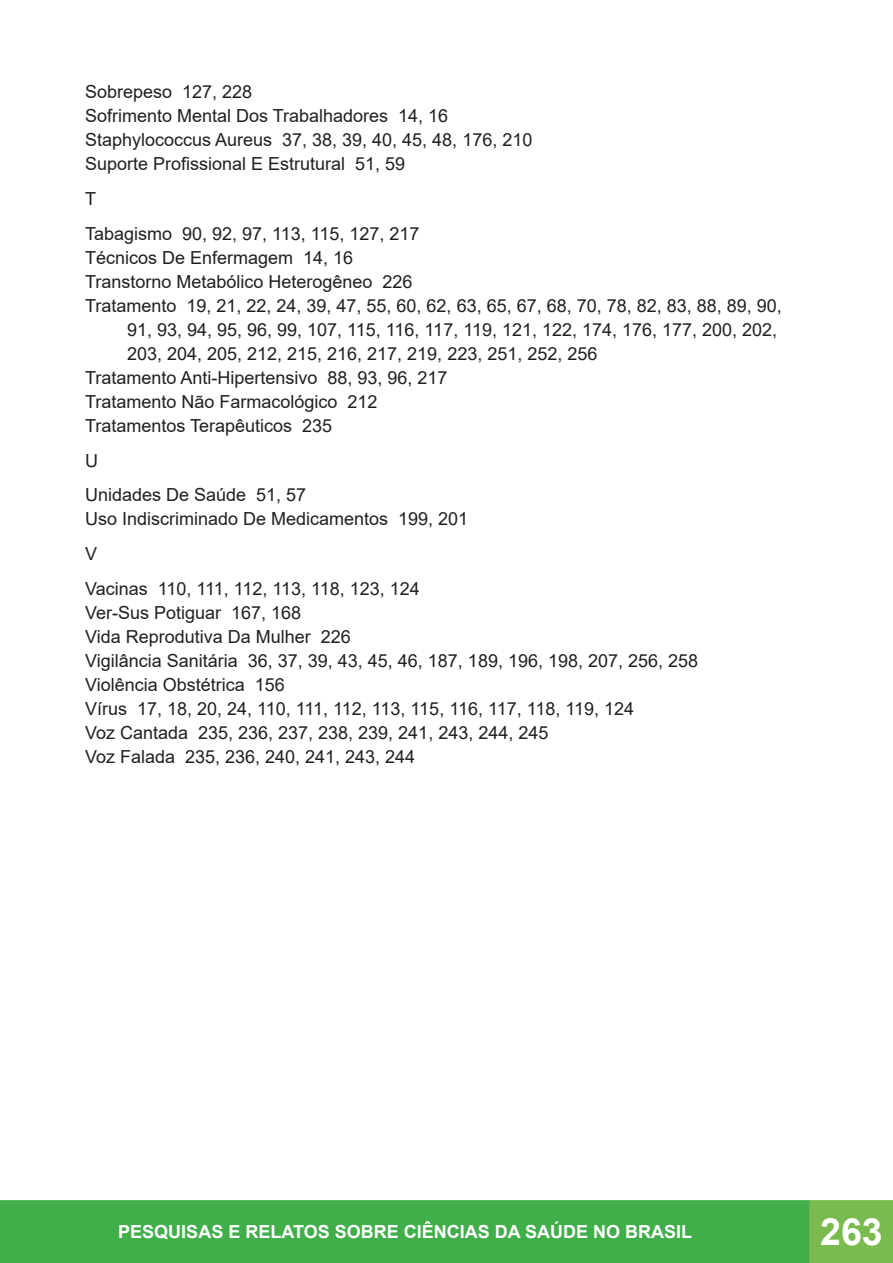
<style>
.page{position:relative;width:893px;height:1263px;background:#fff}
.page>*{position:absolute;margin:0;border:0;box-sizing:border-box;transform-origin:0 0}
.t1{font:700 37.5px "Arial";color:#fff}
.t2{font:18px/24px "Arial";color:#231f20}
.t3{font:700 18px "Arial";color:#fff}
</style>
<div class="page">
<div style="left:0;top:1201px;width:810px;height:61px;background:#40ae49"></div>
<div style="left:0;top:1200px;width:811px;height:63px;border:2px solid #40ae49"></div>
<div style="left:810px;top:1201px;width:83px;height:61px;background:#7aba4f"></div>
<div style="left:809px;top:1200px;width:84px;height:63px;border:2px solid #7aba4f"></div>
<p class="t2" style="left:85px;top:80px;width:169px">Sobrepeso 127, 228</p>
<p class="t2" style="left:85px;top:104px;width:365px">Sofrimento Mental Dos Trabalhadores 14, 16</p>
<p class="t2" style="left:85px;top:128px;width:449px">Staphylococcus Aureus 37, 38, 39, 40, 45, 48, 176, 210</p>
<p class="t2" style="left:85px;top:152px;width:322px">Suporte Profissional E Estrutural 51, 59</p>
<p class="t2" style="left:85px;top:187px;width:12px">T</p>
<p class="t2" style="left:85px;top:221px;width:336px">Tabagismo 90, 92, 97, 113, 115, 127, 217</p>
<p class="t2" style="left:85px;top:245px;width:270px">Técnicos De Enfermagem 14, 16</p>
<p class="t2" style="left:85px;top:269px;width:329px">Transtorno Metabólico Heterogêneo 226</p>
<p class="t2" style="left:127px;top:293px;width:656px;text-indent:-42px">Tratamento 19, 21, 22, 24, 39, 47, 55, 60, 62, 63, 65, 67, 68, 70, 78, 82, 83, 88, 89, 90,<br>91, 93, 94, 95, 96, 99, 107, 115, 116, 117, 119, 121, 122, 174, 176, 177, 200, 202,<br>203, 204, 205, 212, 215, 216, 217, 219, 223, 251, 252, 256</p>
<p class="t2" style="left:85px;top:365px;width:364px">Tratamento Anti-Hipertensivo 88, 93, 96, 217</p>
<p class="t2" style="left:85px;top:389px;width:294px">Tratamento Não Farmacológico 212</p>
<p class="t2" style="left:85px;top:413px;width:249px">Tratamentos Terapêuticos 235</p>
<p class="t2" style="left:85px;top:448px;width:14px">U</p>
<p class="t2" style="left:85px;top:483px;width:223px">Unidades De Saúde 51, 57</p>
<p class="t2" style="left:85px;top:507px;width:385px">Uso Indiscriminado De Medicamentos 199, 201</p>
<p class="t2" style="left:85px;top:542px;width:14px">V</p>
<p class="t2" style="left:85px;top:577px;width:336px">Vacinas 110, 111, 112, 113, 118, 123, 124</p>
<p class="t2" style="left:85px;top:601px;width:218px">Ver-Sus Potiguar 167, 168</p>
<p class="t2" style="left:85px;top:625px;width:267px">Vida Reprodutiva Da Mulher 226</p>
<p class="t2" style="left:85px;top:649px;width:615px">Vigilância Sanitária 36, 37, 39, 43, 45, 46, 187, 189, 196, 198, 207, 256, 258</p>
<p class="t2" style="left:85px;top:673px;width:201px">Violência Obstétrica 156</p>
<p class="t2" style="left:85px;top:697px;width:551px">Vírus 17, 18, 20, 24, 110, 111, 112, 113, 115, 116, 117, 118, 119, 124</p>
<p class="t2" style="left:85px;top:721px;width:465px">Voz Cantada 235, 236, 237, 238, 239, 241, 243, 244, 245</p>
<p class="t2" style="left:85px;top:745px;width:332px">Voz Falada 235, 236, 240, 241, 243, 244</p>
<p class="t3" style="left:118px;top:1219px;width:575px">PESQUISAS E RELATOS SOBRE CIÊNCIAS DA SAÚDE NO BRASIL</p>
<h1 class="t1" style="left:820px;top:1206px;width:64px">263</h1>
</div>
